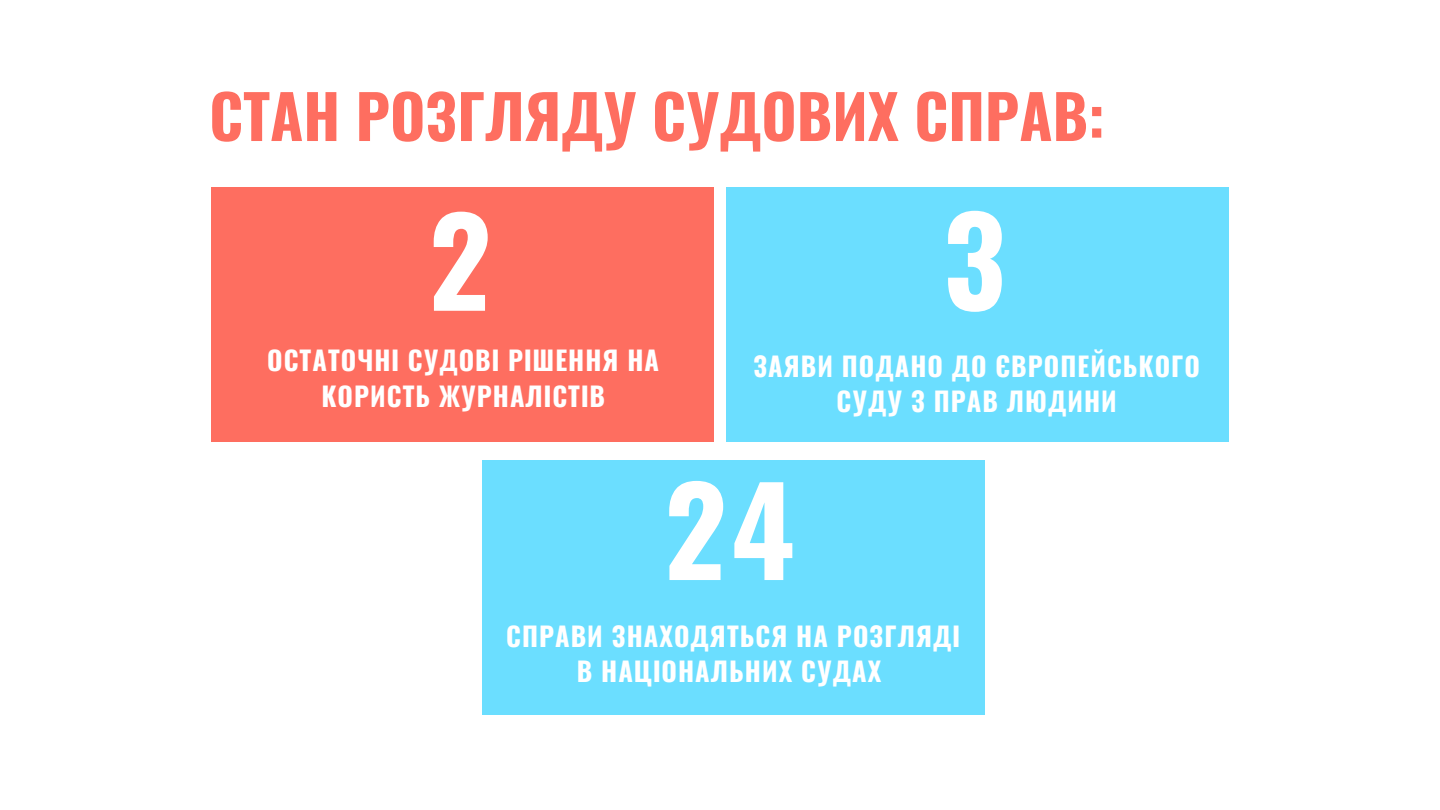
<style>
.page{position:relative;width:1440px;height:810px;background:#fff}
.page>*{position:absolute;margin:0;border:0;box-sizing:border-box;transform-origin:0 0}
.t1{font:700 120.8px "Oswald";color:#fff}
.t2{font:700 60.4px "Oswald";color:#fe6e60}
.t3{font:700 26.4px/35.2px "Oswald";letter-spacing:.04em;color:#fff;text-align:center}
</style>
<div class="page">
<div style="left:212px;top:187px;width:502px;height:255px;background:#fe6e60"></div>
<div style="left:726px;top:187px;width:502px;height:255px;background:#6bdeff"></div>
<div style="left:482px;top:460px;width:503px;height:255px;background:#6bdeff"></div>
<h2 class="t2" style="left:209px;top:69px;width:897px">СТАН РОЗГЛЯДУ СУДОВИХ СПРАВ:</h2>
<h1 class="t1" style="left:429px;top:167px;width:64px">2</h1>
<h1 class="t1" style="left:944px;top:166px;width:64px">3</h1>
<p class="t3" style="left:267px;top:342px;width:393px">ОСТАТОЧНІ СУДОВІ РІШЕННЯ НА<br>КОРИСТЬ ЖУРНАЛІСТІВ</p>
<p class="t3" style="left:753px;top:347px;width:448px">ЗАЯВИ ПОДАНО ДО ЄВРОПЕЙСЬКОГО<br>СУДУ З ПРАВ ЛЮДИНИ</p>
<h1 class="t1" style="left:664px;top:436px;width:132px">24</h1>
<p class="t3" style="left:506px;top:617px;width:455px">СПРАВИ ЗНАХОДЯТЬСЯ НА РОЗГЛЯДІ<br>В НАЦІОНАЛЬНИХ СУДАХ</p>
</div>
